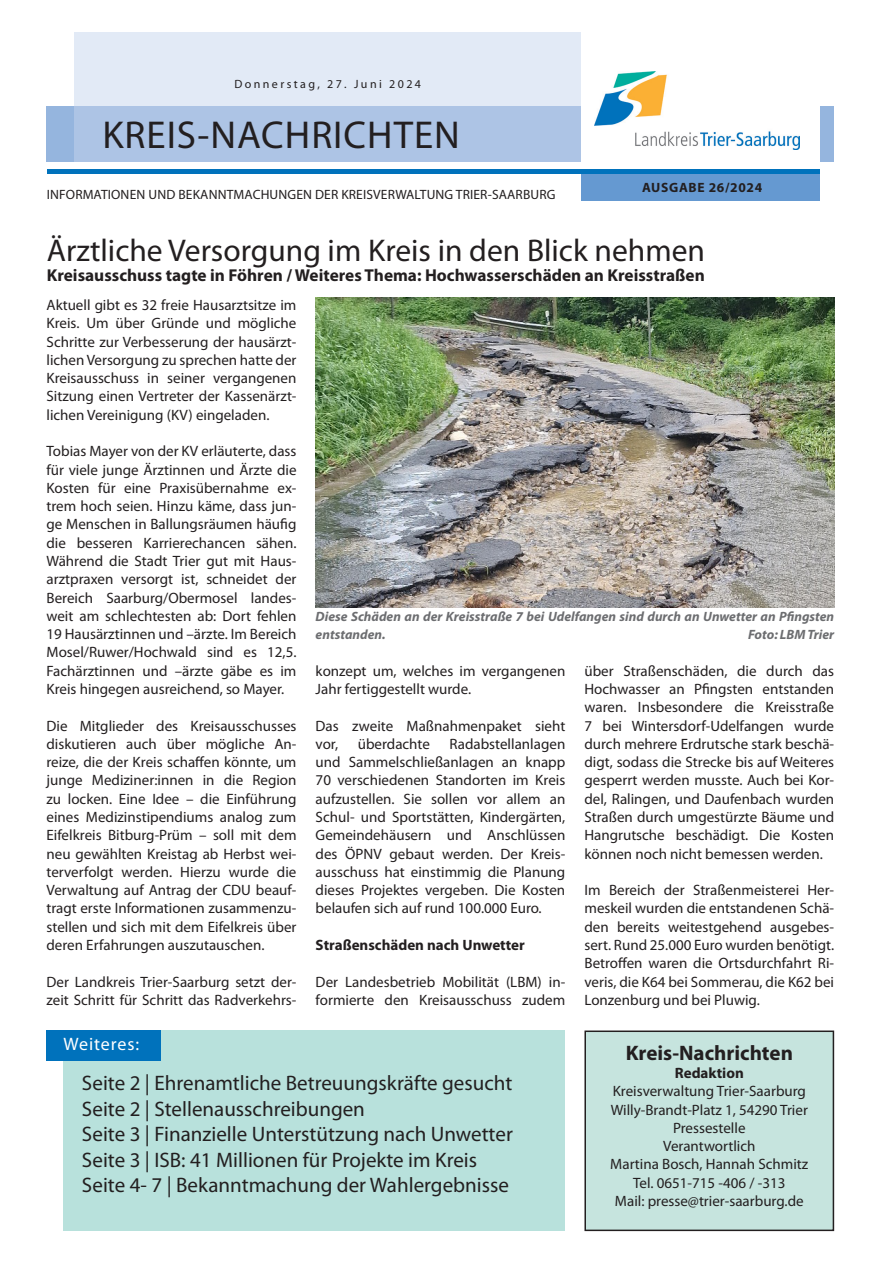
<style>
.page{position:relative;width:881px;height:1263px;background:#fff}
.page>*{position:absolute;margin:0;border:0;box-sizing:border-box;transform-origin:0 0}
.t1{font:39px "Myriad Pro";letter-spacing:.025em;color:#231f20}
.Headline{font:31.5px "Myriad Pro";color:#231f20}
.Inhaltsverzeichnis{font:21px "Myriad Pro";color:#231f20}
.Fließtext_Bold_zentr{font:700 21px "Myriad Pro";color:#231f20}
.t2{font:18px "Myriad Pro";letter-spacing:.05em;color:#fff}
.Subline{font:700 17.25px "Myriad Pro";color:#231f20}
.Fließtext{font:15px/18.3px "Myriad Pro";color:#231f20;text-align:justify}
.Fließtext_Bold_zentr-2{font:15px "Myriad Pro";color:#231f20}
.Fließtext-2{font:700 15px "Myriad Pro";color:#231f20}
.Fließtext_Bold_zentr-3{font:700 15px "Myriad Pro";color:#231f20}
.Bilduntertitel{font:italic 700 13.5px/18.3px "Myriad Pro";color:#6c6d70}
.t3{font:13.5px "Myriad Pro";letter-spacing:.01em;color:#231f20}
.t4{font:700 13.5px "Myriad Pro";letter-spacing:.05em;color:#231f20}
.t5{font:12px "Myriad Pro";letter-spacing:.2em;color:#231f20}
</style>
<div class="page">
<div style="left:47px;top:106px;width:786px;height:56px;background:#95b5de"></div>
<svg style="left:74px;top:32px;width:506px;height:130px;background:#cbd9ee"></svg>
<div style="left:580px;top:0;width:239px;height:193px;background:#fff"></div>
<div style="left:580px;top:172px;width:239px;height:28px;background:#6599d1"></div>
<hr style="left:47px;top:169px;width:772px;height:4px;background:#0072bc">
<img style="left:594px;top:71px;width:205px;height:79px">
<div style="left:63px;top:1030px;width:502px;height:201px;background:#b8e1dc"></div>
<div style="left:46px;top:1030px;width:115px;height:30px;background:#0072bc"></div>
<div style="left:585px;top:1031px;width:248px;height:199px;background:#c6e4de"></div>
<div style="left:584px;top:1030px;width:249px;height:201px;border:2px solid #231f20"></div>
<img style="left:315px;top:298px;width:518px;height:309px">
<p class="t5" style="left:234px;top:77px;width:188px">Donnerstag, 27. Juni 2024</p>
<h1 class="t1" style="left:102px;top:111px;width:359px">KREIS-NACHRICHTEN</h1>
<p class="t3" style="left:47px;top:186px;width:510px">INFORMATIONEN UND BEKANNTMACHUNGEN DER KREISVERWALTUNG TRIER-SAARBURG</p>
<p class="t4" style="left:642px;top:179px;width:121px">AUSGABE 26/2024</p>
<p class="Headline" style="left:47px;top:231px;width:659px">Ärztliche Versorgung im Kreis in den Blick nehmen</p>
<p class="Subline" style="left:47px;top:264px;width:659px">Kreisausschuss tagte in Föhren / Weiteres Thema: Hochwasserschäden an Kreisstraßen</p>
<p class="Fließtext" style="left:46px;top:296px;width:251px">Aktuell gibt es 32 freie Hausarztsitze im Kreis. Um über Gründe und mögliche Schritte zur Verbesserung der hausärzt&shy;lichen Versorgung zu sprechen hatte der Kreisausschuss in seiner vergangenen Sitzung einen Vertreter der Kassenärzt&shy;lichen Vereinigung (KV) eingeladen.</p>
<p class="Fließtext" style="left:46px;top:442px;width:251px">Tobias Mayer von der KV erläuterte, dass für viele junge Ärztinnen und Ärzte die Kosten für eine Praxisübernahme ex&shy;trem hoch seien. Hinzu käme, dass jun&shy;ge Menschen in Ballungsräumen häufig die besseren Karrierechancen sähen.<br>Während die Stadt Trier gut mit Haus&shy;arztpraxen versorgt ist, schneidet der Bereich Saarburg/Obermosel landes&shy;weit am schlechtesten ab: Dort fehlen 19 Hausärztinnen und –ärzte. Im Bereich Mosel/Ruwer/Hochwald sind es 12,5.<br>Fachärztinnen und –ärzte gäbe es im Kreis hingegen ausreichend, so Mayer.</p>
<p class="Fließtext" style="left:46px;top:716px;width:251px">Die Mitglieder des Kreisausschusses diskutieren auch über mögliche An&shy;reize, die der Kreis schaffen könnte, um junge Mediziner:innen in die Region zu locken. Eine Idee – die Einführung eines Medizinstipendiums analog zum Eifelkreis Bitburg-Prüm – soll mit dem neu gewählten Kreistag ab Herbst wei&shy;terverfolgt werden. Hierzu wurde die Verwaltung auf Antrag der CDU beauf&shy;tragt erste Informationen zusammenzu&shy;stellen und sich mit dem Eifelkreis über deren Erfahrungen auszutauschen.</p>
<p class="Fließtext" style="left:46px;top:972px;width:251px">Der Landkreis Trier-Saarburg setzt der&shy;zeit Schritt für Schritt das Radverkehrs-</p>
<p class="Bilduntertitel" style="left:315px;top:607px;width:520px">Diese Schäden an der Kreisstraße 7 bei Udelfangen sind durch an Unwetter an Pfingsten entstanden.</p>
<p class="Bilduntertitel" style="left:747px;top:625px;width:88px">Foto: LBM Trier</p>
<p class="Fließtext" style="left:584px;top:661px;width:251px">über Straßenschäden, die durch das Hochwasser an Pfingsten entstanden waren. Insbesondere die Kreisstraße 7 bei Wintersdorf-Udelfangen wurde durch mehrere Erdrutsche stark beschä&shy;digt, sodass die Strecke bis auf Weiteres gesperrt werden musste. Auch bei Kor&shy;del, Ralingen, und Daufenbach wurden Straßen durch umgestürzte Bäume und Hangrutsche beschädigt. Die Kosten können noch nicht bemessen werden.</p>
<p class="Fließtext" style="left:584px;top:881px;width:251px">Im Bereich der Straßenmeisterei Her&shy;meskeil wurden die entstandenen Schä&shy;den bereits weitestgehend ausgebes&shy;sert. Rund 25.000 Euro wurden benötigt.<br>Betroffen waren die Ortsdurchfahrt Ri&shy;veris, die K64 bei Sommerau, die K62 bei Lonzenburg und bei Pluwig.</p>
<p class="Fließtext" style="left:315px;top:661px;width:251px">konzept um, welches im vergangenen<br>Jahr fertiggestellt wurde.</p>
<p class="Fließtext" style="left:315px;top:716px;width:251px">Das zweite Maßnahmenpaket sieht vor,</p>
<p class="Fließtext" style="left:315px;top:734px;width:251px;text-indent:134px">Radabstellanlagen und Sammelschließanlagen an knapp 70 verschiedenen Standorten im Kreis aufzustellen. Sie sollen vor allem an Schul- und Sportstätten, Kindergärten, Gemeindehäusern und Anschlüssen des ÖPNV gebaut werden. Der Kreis&shy;ausschuss hat einstimmig die Planung dieses Projektes vergeben. Die Kosten belaufen sich auf rund 100.000 Euro.</p>
<p class="Fließtext-2" style="left:315px;top:935px;width:211px">Straßenschäden nach Unwetter</p>
<p class="Fließtext" style="left:315px;top:972px;width:251px">Der Landesbetrieb Mobilität (LBM) in&shy;formierte den Kreisausschuss zudem</p>
<p class="Fließtext" style="left:357px;top:734px;width:74px">überdachte</p>
<p class="t2" style="left:63px;top:1033px;width:77px">Weiteres:</p>
<p class="Inhaltsverzeichnis" style="left:82px;top:1070px;width:431px">Seite 2 | Ehrenamtliche Betreuungskräfte gesucht</p>
<p class="Inhaltsverzeichnis" style="left:82px;top:1096px;width:284px">Seite 2 | Stellenausschreibungen</p>
<p class="Inhaltsverzeichnis" style="left:82px;top:1121px;width:432px">Seite 3 | Finanzielle Unterstützung nach Unwetter</p>
<p class="Inhaltsverzeichnis" style="left:82px;top:1147px;width:396px">Seite 3 | ISB: 41 Millionen für Projekte im Kreis</p>
<p class="Inhaltsverzeichnis" style="left:82px;top:1172px;width:428px">Seite 4- 7 | Bekanntmachung der Wahlergebnisse</p>
<p class="Fließtext_Bold_zentr" style="left:625px;top:1039px;width:169px">Kreis-Nachrichten</p>
<p class="Fließtext_Bold_zentr-3" style="left:674px;top:1063px;width:70px">Redaktion</p>
<p class="Fließtext_Bold_zentr-2" style="left:612px;top:1082px;width:195px">Kreisverwaltung Trier-Saarburg</p>
<p class="Fließtext_Bold_zentr-2" style="left:610px;top:1100px;width:198px">Willy-Brandt-Platz 1, 54290 Trier</p>
<p class="Fließtext_Bold_zentr-2" style="left:672px;top:1118px;width:74px">Pressestelle</p>
<p class="Fließtext_Bold_zentr-2" style="left:663px;top:1137px;width:94px">Verantwortlich</p>
<p class="Fließtext_Bold_zentr-2" style="left:610px;top:1155px;width:199px">Martina Bosch, Hannah Schmitz</p>
<p class="Fließtext_Bold_zentr-2" style="left:633px;top:1173px;width:154px">Tel. 0651-715 -406 / -313</p>
<p class="Fließtext_Bold_zentr-2" style="left:614px;top:1192px;width:190px">Mail: presse@trier-saarburg.de</p>
</div>
